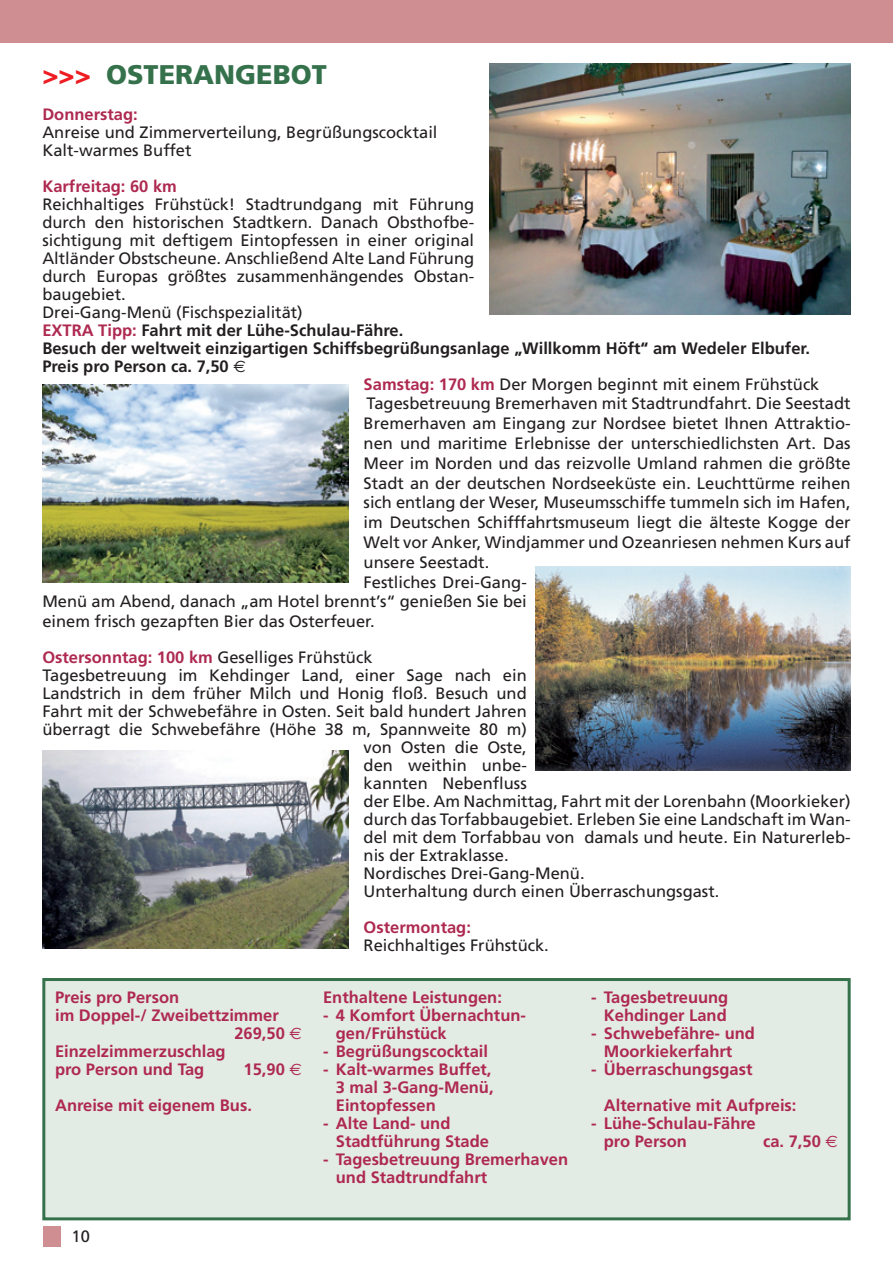
<style>
.page{position:relative;width:893px;height:1263px;background:#fff}
.page>*{position:absolute;margin:0;border:0;box-sizing:border-box;transform-origin:0 0}
.t1{font:900 27px "Frutiger";color:#35724c}
.t2{font:16.5px/18px "Frutiger";color:#231f20}
.t3{font:700 16.5px/18px "Frutiger";color:#ae2950}
.t4{font:700 16.5px "Frutiger";color:#231f20}
.s1{color:#ee1d23}
.s2{color:#ae2950}
.s3{font-family:"Euro Sans";font-weight:400}
.s4{font-weight:700;color:#ae2950}
</style>
<div class="page">
<div style="left:44px;top:1226px;width:17px;height:20px;background:#cf8e92"></div>
<div style="left:45px;top:981px;width:802px;height:236px;background:#e3ebe5"></div>
<div style="left:42px;top:978px;width:808px;height:242px;border:3px solid #35724c"></div>
<img style="left:489px;top:64px;width:361px;height:251px">
<img style="left:42px;top:751px;width:306px;height:197px">
<img style="left:536px;top:567px;width:314px;height:204px">
<img style="left:42px;top:385px;width:306px;height:197px">
<div style="left:0;top:0;width:892px;height:43px;background:#cf8e92"></div>
<h1 class="t1" style="left:42px;top:64px;width:286px"><span class="s1">&gt;&gt;&gt;</span> OSTERANGEBOT</h1>
<p class="t3" style="left:42px;top:107px;width:97px">Donnerstag:</p>
<p class="t2" style="left:42px;top:125px;width:397px">Anreise und Zimmerverteilung, Begrüßungscocktail<br>Kalt-warmes Buffet</p>
<p class="t3" style="left:42px;top:179px;width:136px">Karfreitag: 60 km</p>
<p class="t2" style="left:42px;top:197px;width:433px">Reichhaltiges Frühstück! Stadtrundgang mit Führung</p>
<p class="t2" style="left:42px;top:215px;width:433px">durch den historischen Stadtkern. Danach Obsthofbe-</p>
<p class="t2" style="left:42px;top:233px;width:433px">sichtigung mit deftigem Eintopfessen in einer original</p>
<p class="t2" style="left:42px;top:251px;width:433px">Altländer Obstscheune. Anschließend Alte Land Führung</p>
<p class="t2" style="left:42px;top:269px;width:433px">durch Europas größtes zusammenhängendes Obstan-</p>
<p class="t2" style="left:42px;top:287px;width:85px">baugebiet.</p>
<p class="t2" style="left:42px;top:305px;width:262px">Drei-Gang-Menü (Fischspezialität)</p>
<p class="t4" style="left:42px;top:324px;width:362px"><span class="s2">EXTRA Tipp:</span> Fahrt mit der Lühe-Schulau-Fähre.</p>
<p class="t4" style="left:42px;top:342px;width:769px">Besuch der weltweit einzigartigen Schiffsbegrüßungsanlage „Willkomm Höft“ am Wedeler Elbufer.</p>
<p class="t4" style="left:42px;top:360px;width:205px">Preis pro Person ca. 7,50 <span class="s3">€</span></p>
<p class="t2" style="left:363px;top:376px;width:457px"><span class="s4">Samstag: 170 km</span> Der Morgen beginnt mit einem Frühstück</p>
<p class="t2" style="left:366px;top:396px;width:485px">Tagesbetreuung Bremerhaven mit Stadtrundfahrt. Die Seestadt</p>
<p class="t2" style="left:363px;top:416px;width:488px">Bremerhaven am Eingang zur Nordsee bietet Ihnen Attraktio-</p>
<p class="t2" style="left:363px;top:436px;width:488px">nen und maritime Erlebnisse der unterschiedlichsten Art. Das</p>
<p class="t2" style="left:363px;top:455px;width:488px">Meer im Norden und das reizvolle Umland rahmen die größte</p>
<p class="t2" style="left:363px;top:475px;width:488px">Stadt an der deutschen Nordseeküste ein. Leuchttürme reihen</p>
<p class="t2" style="left:363px;top:495px;width:488px">sich entlang der Weser, Museumsschiffe tummeln sich im Hafen,</p>
<p class="t2" style="left:363px;top:515px;width:488px">im Deutschen Schifffahrtsmuseum liegt die älteste Kogge der</p>
<p class="t2" style="left:363px;top:535px;width:488px">Welt vor Anker, Windjammer und Ozeanriesen nehmen Kurs auf</p>
<p class="t2" style="left:363px;top:554px;width:127px">unsere Seestadt.</p>
<p class="t2" style="left:363px;top:574px;width:165px">Festliches Drei-Gang-</p>
<p class="t2" style="left:42px;top:594px;width:486px">Menü am Abend, danach „am Hotel brennt’s“ genießen Sie bei</p>
<p class="t2" style="left:42px;top:614px;width:334px">einem frisch gezapften Bier das Osterfeuer.</p>
<p class="t2" style="left:42px;top:650px;width:332px"><span class="s4">Ostersonntag: 100 km</span> Geselliges Frühstück</p>
<p class="t2" style="left:42px;top:668px;width:486px">Tagesbetreuung im Kehdinger Land, einer Sage nach ein</p>
<p class="t2" style="left:42px;top:686px;width:486px">Landstrich in dem früher Milch und Honig floß. Besuch und</p>
<p class="t2" style="left:42px;top:704px;width:486px">Fahrt mit der Schwebefähre in Osten. Seit bald hundert Jahren</p>
<p class="t2" style="left:42px;top:722px;width:486px">überragt die Schwebefähre (Höhe 38 m, Spannweite 80 m)</p>
<p class="t2" style="left:363px;top:740px;width:165px">von Osten die Oste,</p>
<p class="t2" style="left:363px;top:758px;width:165px">den weithin unbe -</p>
<p class="t2" style="left:363px;top:776px;width:165px">kannten Nebenfluss</p>
<p class="t2" style="left:363px;top:794px;width:488px">der Elbe. Am Nachmittag, Fahrt mit der Lorenbahn (Moorkieker)</p>
<p class="t2" style="left:363px;top:812px;width:488px">durch das Torfabbaugebiet. Erleben Sie eine Landschaft im Wan-</p>
<p class="t2" style="left:363px;top:830px;width:488px">del mit dem Torfabbau von damals und heute. Ein Naturerleb-</p>
<p class="t2" style="left:363px;top:848px;width:146px">nis der Extraklasse.</p>
<p class="t2" style="left:363px;top:866px;width:222px">Nordisches Drei-Gang-Menü.</p>
<p class="t2" style="left:363px;top:884px;width:357px">Unterhaltung durch einen Überraschungsgast.</p>
<p class="t3" style="left:363px;top:920px;width:109px">Ostermontag:</p>
<p class="t2" style="left:363px;top:938px;width:187px">Reichhaltiges Frühstück.</p>
<p class="t3" style="left:55px;top:990px;width:126px">Preis pro Person</p>
<p class="t3" style="left:55px;top:1008px;width:225px">im Doppel-/ Zweibettzimmer</p>
<p class="t3" style="left:234px;top:1026px;width:69px">269,50 <span class="s3">€</span></p>
<p class="t3" style="left:55px;top:1044px;width:172px">Einzelzimmerzuschlag</p>
<p class="t3" style="left:55px;top:1062px;width:151px">pro Person und Tag</p>
<p class="t3" style="left:591px;top:990px;width:139px;text-align:right">- Tagesbetreuung<br>Kehdinger Land</p>
<p class="t3" style="left:591px;top:1026px;width:165px;text-align:center">- Schwebefähre- und<br>Moorkiekerfahrt</p>
<p class="t3" style="left:604px;top:1053px;width:194px;line-height:36px;text-indent:-13px">- Überraschungsgast<br>Alternative mit Aufpreis:</p>
<p class="t3" style="left:604px;top:1116px;width:153px;text-indent:-13px">- Lühe-Schulau-Fähre pro Person</p>
<p class="t3" style="left:323px;top:990px;width:180px">Enthaltene Leistungen:</p>
<p class="t3" style="left:336px;top:1008px;width:192px;text-indent:-13px">- 4 Komfort Übernachtun&shy;gen/Frühstück</p>
<p class="t3" style="left:323px;top:1044px;width:166px">- Begrüßungscocktail</p>
<p class="t3" style="left:336px;top:1062px;width:159px;text-indent:-13px">- Kalt-warmes Buffet,<br>3 mal 3-Gang-Menü,<br>Eintopfessen</p>
<p class="t3" style="left:336px;top:1116px;width:155px;text-indent:-13px">- Alte Land- und<br>Stadtführung Stade</p>
<p class="t3" style="left:336px;top:1152px;width:234px;text-indent:-13px">- Tagesbetreuung Bremerhaven und Stadtrundfahrt</p>
<p class="t3" style="left:55px;top:1053px;width:248px;line-height:36px;text-indent:188px">15,90 <span class="s3">€<br></span>Anreise mit eigenem Bus.</p>
<p class="t3" style="left:763px;top:1134px;width:76px">ca. 7,50 <span class="s3">€</span></p>
<p class="t2" style="left:71px;top:1228px;width:20px">10</p>
</div>
